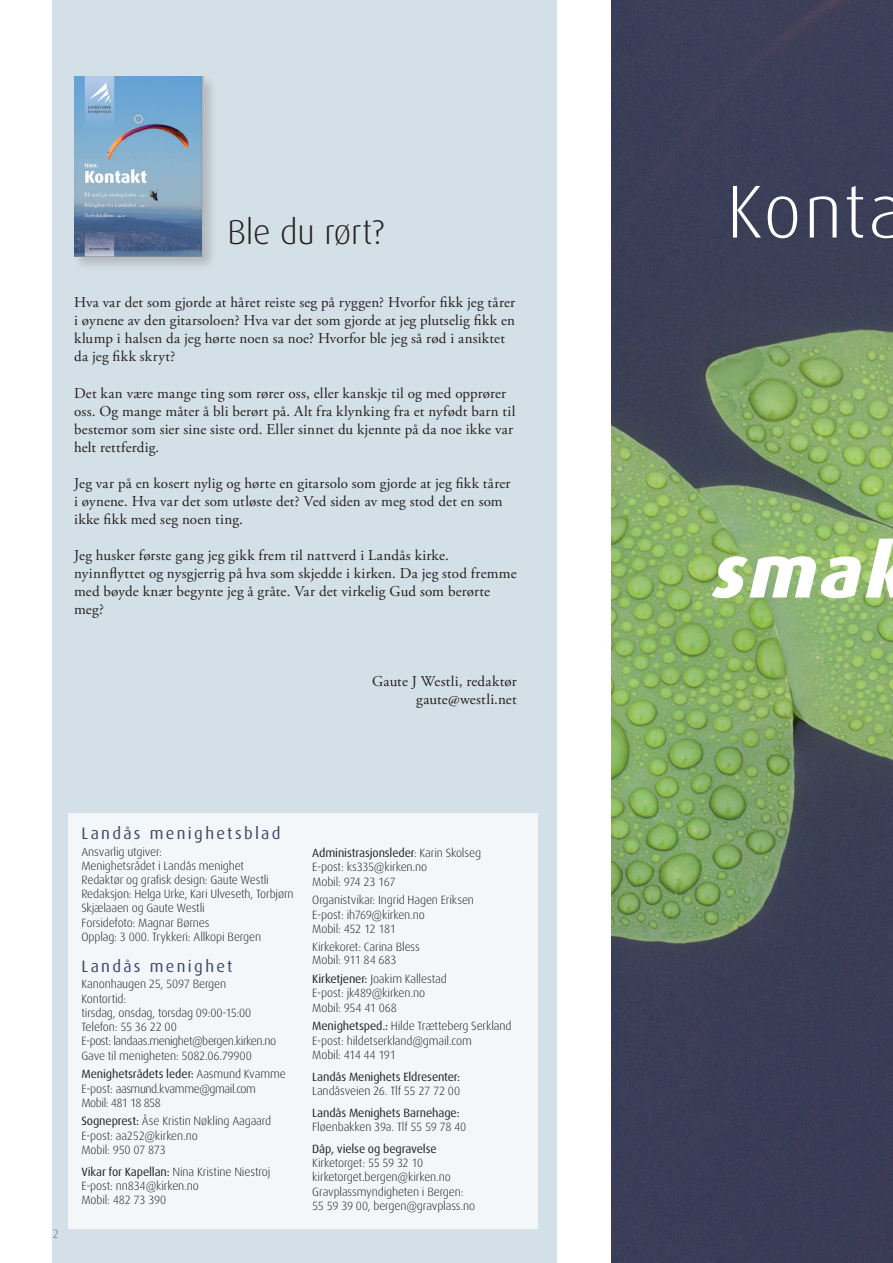
<style>
.page{position:relative;width:893px;height:1263px;background:#fff}
.page>*{position:absolute;margin:0;border:0;box-sizing:border-box;transform-origin:0 0}
.t1{font:300 75px "Dax OT";letter-spacing:.025em;color:#fff}
.t2{font:italic 800 75px "Dax OT";color:#fff}
.t3{font:300 34.5px "Dax OT";letter-spacing:-.01em;color:#231f20}
.t4{font:16.5px "Dax OT";letter-spacing:.14em;color:#3d4668}
.t5{font:15px/18px "Adobe Garamond Pro";letter-spacing:.01em;color:#231f20}
.t6{font:300 12px/14.2px "Dax OT";letter-spacing:-.015em;color:#231f20}
.t7{font:300 12px/14.2px "Dax OT";letter-spacing:-.035em;color:#231f20}
.t8{font:12px "Dax OT";letter-spacing:-.01em;color:#231f20}
.t9{font:300 12px "Dax OT";color:#6c6d70}
.s1{font-weight:400}
</style>
<div class="page">
<img style="left:612px;top:0;width:281px;height:1263px">
<div style="left:53px;top:0;width:504px;height:1263px;background:#d4e0e7"></div>
<div style="left:72px;top:74px;width:145px;height:197px;background:#231f20;opacity:.2"></div>
<img style="left:74px;top:76px;width:129px;height:181px">
<div style="left:69px;top:813px;width:469px;height:416px;background:#f3f7fa"></div>
<h2 class="t3" style="left:227px;top:199px;width:158px">Ble du rørt?</h2>
<p class="t5" style="left:74px;top:294px;width:443px">Hva var det som gjorde at håret reiste seg på ryggen? Hvorfor fikk jeg tårer i øynene av den gitarsoloen? Hva var det som gjorde at jeg plutselig fikk en klump i halsen da jeg hørte noen sa noe? Hvorfor ble jeg så rød i ansiktet da jeg fikk skryt?</p>
<p class="t5" style="left:74px;top:384px;width:443px">Det kan være mange ting som rører oss, eller kanskje til og med opprører oss. Og mange måter å bli berørt på. Alt fra klynking fra et nyfødt barn til bestemor som sier sine siste ord. Eller sinnet du kjennte på da noe ikke var helt rettferdig.</p>
<p class="t5" style="left:74px;top:474px;width:438px">Jeg var på en kosert nylig og hørte en gitarsolo som gjorde at jeg fikk tårer i øynene. Hva var det som utløste det? Ved siden av meg stod det en som ikke fikk med seg noen ting.</p>
<p class="t5" style="left:74px;top:546px;width:444px">Jeg husker første gang jeg gikk frem til nattverd i Landås kirke. nyinnflyttet og nysgjerrig på hva som skjedde i kirken. Da jeg stod fremme med bøyde knær begynte jeg å gråte. Var det virkelig Gud som berørte meg?</p>
<p class="t5" style="left:372px;top:672px;width:146px;text-align:right">Gaute J Westli, redaktør gaute@westli.net</p>
<p class="t9" style="left:53px;top:1223px;width:8px">2</p>
<h3 class="t4" style="left:81px;top:817px;width:201px">Landås menighetsblad</h3>
<p class="t6" style="left:81px;top:842px;width:214px">Ansvarlig utgiver:<br>Menighetsrådet i Landås menighet<br>Redaktør og grafisk design: Gaute Westli Redaksjon: Helga Urke, Kari Ulveseth, Torbjørn Skjælaaen og Gaute Westli<br>Forsidefoto: Magnar Børnes<br>Opplag: 3 000. Trykkeri: Allkopi Bergen</p>
<h3 class="t4" style="left:81px;top:950px;width:153px">Landås menighet</h3>
<p class="t6" style="left:81px;top:975px;width:196px">Kanonhaugen 25, 5097 Bergen<br>Kontortid:<br>tirsdag, onsdag, torsdag 09:00-15:00<br>Telefon: 55 36 22 00<br>E-post: landaas.menighet@bergen.kirken.no<br>Gave til menigheten: 5082.06.79900</p>
<p class="t7" style="left:81px;top:1065px;width:206px"><span class="s1">Menighetsrådets leder:</span> Aasmund Kvamme<br>E-post: aasmund.kvamme@gmail.com<br>Mobil: 481 18 858</p>
<p class="t6" style="left:81px;top:1112px;width:191px"><span class="s1">Sogneprest:</span> Åse Kristin Nøkling Aagaard<br>E-post: aa252@kirken.no<br>Mobil: 950 07 873</p>
<p class="t6" style="left:81px;top:1162px;width:190px"><span class="s1">Vikar for Kapellan:</span> Nina Kristine Niestroj<br>E-post: nn834@kirken.no<br>Mobil: 482 73 390</p>
<p class="t6" style="left:312px;top:844px;width:170px"><span class="s1">Administrasjonsleder</span>: Karin Skolseg<br>E-post: ks335@kirken.no<br>Mobil: 974 23 167</p>
<p class="t6" style="left:312px;top:891px;width:163px">Organistvikar: Ingrid Hagen Eriksen<br>E-post: ih769@kirken.no<br>Mobil: 452 12 181</p>
<p class="t6" style="left:312px;top:938px;width:109px;line-height:13.5px">Kirkekoret: Carina Bless<br>Mobil: 911 84 683</p>
<p class="t6" style="left:312px;top:970px;width:136px"><span class="s1">Kirketjener:</span> Joakim Kallestad<br>E-post: jk489@kirken.no<br>Mobil: 954 41 068</p>
<p class="t6" style="left:312px;top:1017px;width:201px"><span class="s1">Menighetsped.:</span> Hilde Trætteberg Serkland<br>E-post: hildetserkland@gmail.com<br>Mobil: 414 44 191</p>
<p class="t8" style="left:312px;top:1065px;width:149px">Landås Menighets Eldresenter:</p>
<p class="t6" style="left:312px;top:1081px;width:149px">Landåsveien 26. Tlf 55 27 72 00</p>
<p class="t8" style="left:312px;top:1101px;width:149px">Landås Menighets Barnehage:</p>
<p class="t6" style="left:312px;top:1117px;width:156px">Fløenbakken 39a. Tlf 55 59 78 40</p>
<p class="t8" style="left:312px;top:1137px;width:126px">Dåp, vielse og begravelse</p>
<p class="t6" style="left:312px;top:1153px;width:164px">Kirketorget: 55 59 32 10 kirketorget.bergen@kirken.no<br>Gravplassmyndigheten i Bergen:<br>55 59 39 00, bergen@gravplass.no</p>
<h1 class="t1" style="left:726px;top:140px;width:179px">Konta</h1>
<h1 class="t2" style="left:709px;top:500px;width:224px">smak</h1>
</div>
